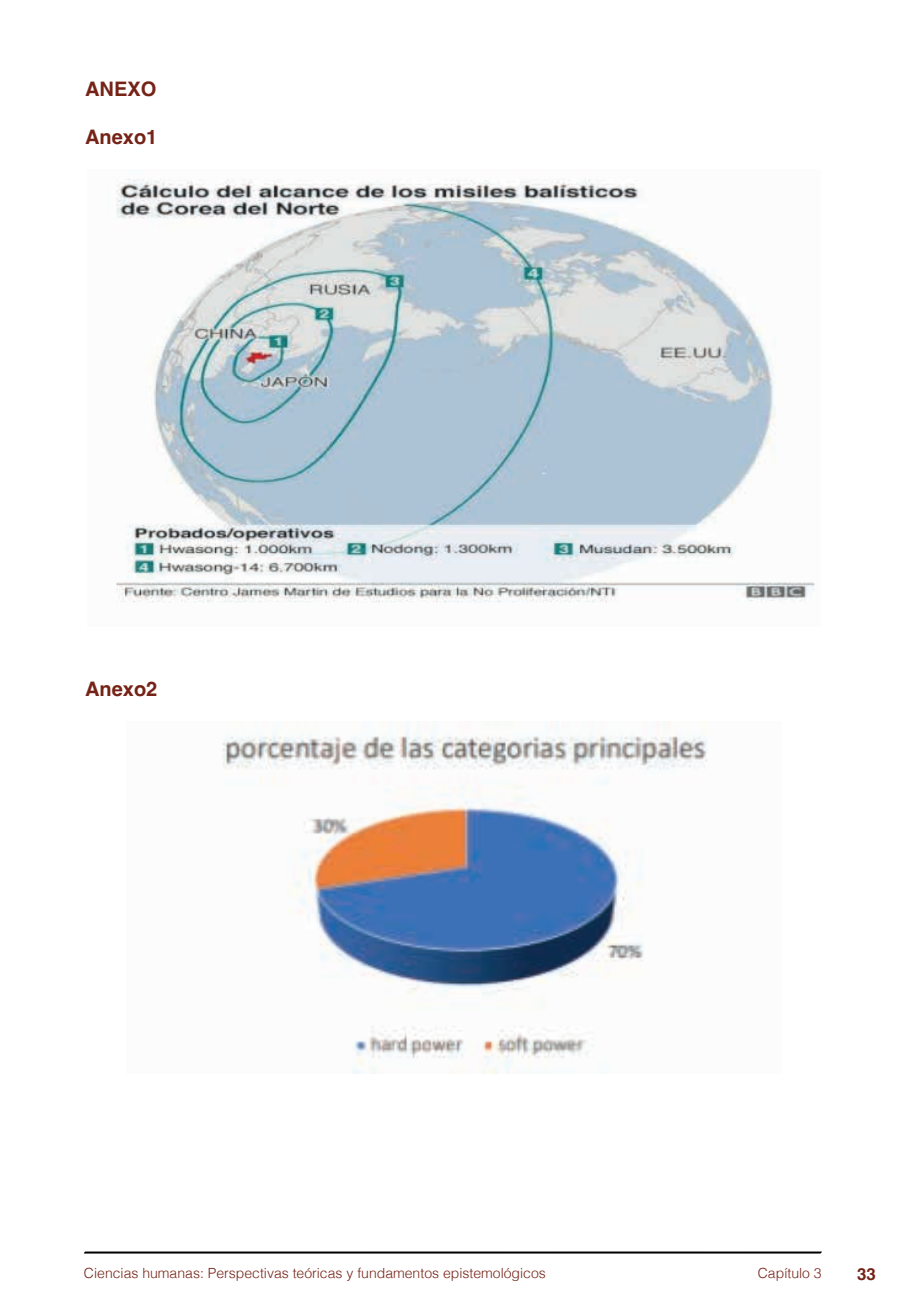
<style>
.page{position:relative;width:908px;height:1304px;background:#fff}
.page>*{position:absolute;margin:0;border:0;box-sizing:border-box;transform-origin:0 0}
.t1{font:700 20px "Helvetica";color:#752317}
.t2{font:700 16.8px "Helvetica";color:#752317}
.t3{font:300 14px "Helvetica";color:#752317}
</style>
<div class="page">
<svg style="left:84px;top:1251px;width:737px;height:3px;background:#515151"></svg>
<img style="left:116px;top:179px;width:699px;height:424px">
<img style="left:222px;top:722px;width:486px;height:351px">
<h1 class="t1" style="left:85px;top:77px;width:73px">ANEXO</h1>
<h1 class="t1" style="left:85px;top:125px;width:74px">Anexo1</h1>
<h1 class="t1" style="left:85px;top:677px;width:74px">Anexo2</h1>
<p class="t3" style="left:84px;top:1261px;width:463px">Ciencias humanas: Perspectivas teóricas y fundamentos epistemológicos</p>
<p class="t3" style="left:757px;top:1261px;width:65px">Capítulo 3</p>
<p class="t2" style="left:856px;top:1264px;width:20px">33</p>
</div>
